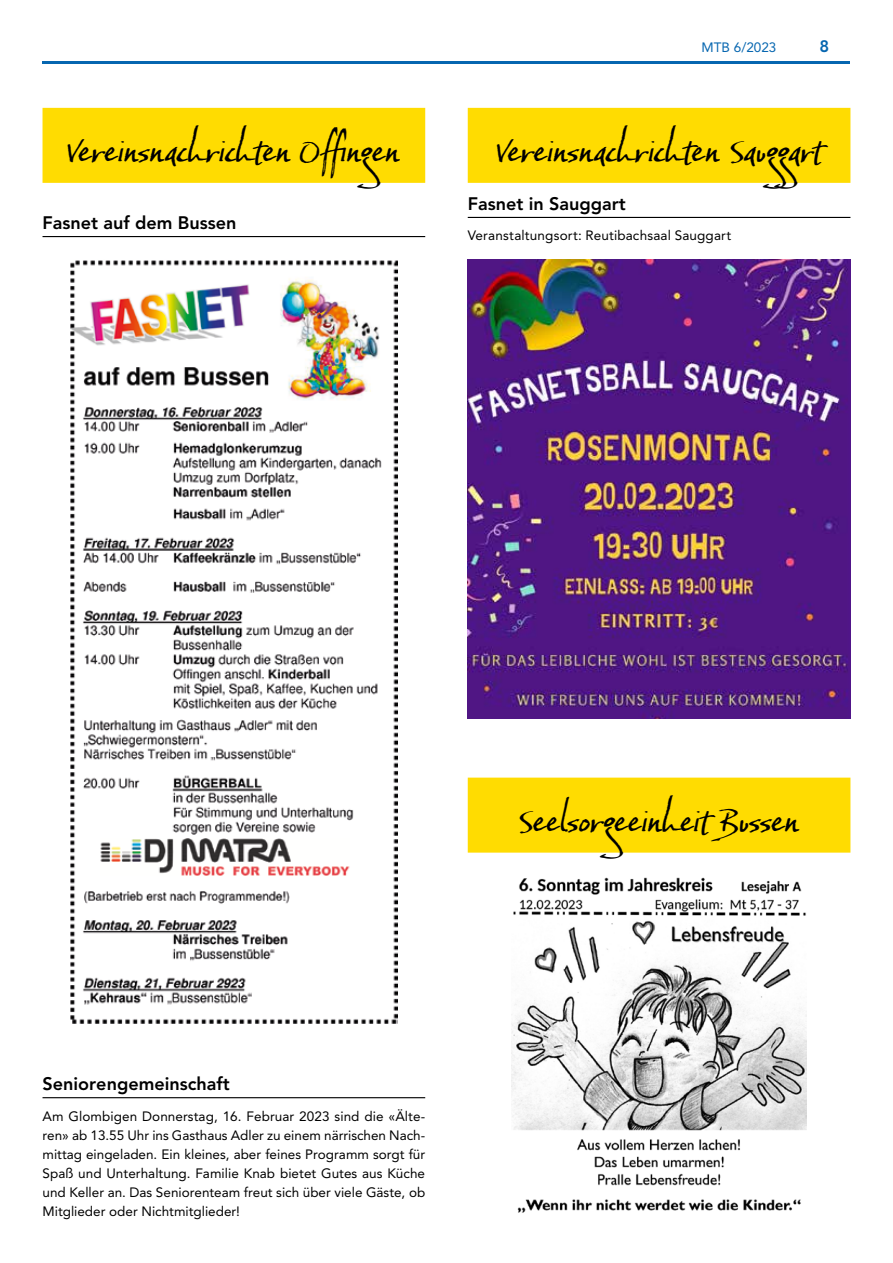
<style>
.page{position:relative;width:893px;height:1263px;background:#fff}
.page>*{position:absolute;margin:0;border:0;box-sizing:border-box;transform-origin:0 0}
.t1{font:37.5px "Baka Too";letter-spacing:.005em;color:#000}
.t2{font:800 18px "Avenir LT Pro";color:#000}
.t3{font:800 16.5px "Avenir LT Pro";color:#0666b0}
.t4{font:13.5px/19.2px "Avenir LT Pro";color:#000;text-align:justify}
.t5{font:13.5px "Avenir LT Pro";color:#0666b0}
</style>
<div class="page">
<hr style="left:43px;top:62px;width:807px;height:2px;background:#0666b0">
<div style="left:468px;top:108px;width:382px;height:75px;background:#ffdc01"></div>
<hr style="left:468px;top:217px;width:382px;height:1px;background:#000">
<div style="left:468px;top:778px;width:382px;height:75px;background:#ffdc01"></div>
<div style="left:43px;top:108px;width:382px;height:75px;background:#ffdc01"></div>
<hr style="left:43px;top:236px;width:382px;height:1px;background:#000">
<hr style="left:43px;top:1097px;width:382px;height:1px;background:#000">
<img style="left:511px;top:877px;width:296px;height:336px">
<img style="left:70px;top:260px;width:327px;height:764px">
<img style="left:468px;top:259px;width:382px;height:460px">
<h1 class="t1" style="left:67px;top:127px;width:335px">Vereinsnachrichten Offingen</h1>
<h2 class="t2" style="left:43px;top:212px;width:195px">Fasnet auf dem Bussen</h2>
<p class="t5" style="left:702px;top:39px;width:76px">MTB 6/2023</p>
<p class="t3" style="left:819px;top:36px;width:11px">8</p>
<h1 class="t1" style="left:496px;top:127px;width:327px">Vereinsnachrichten Sauggart</h1>
<h2 class="t2" style="left:468px;top:193px;width:160px">Fasnet in Sauggart</h2>
<p class="t4" style="left:468px;top:226px;width:265px">Veranstaltungsort: Reutibachsaal Sauggart</p>
<h2 class="t2" style="left:43px;top:1073px;width:189px">Seniorengemeinschaft</h2>
<p class="t4" style="left:43px;top:1106px;width:384px">Am Glombigen Donnerstag, 16. Februar 2023 sind die «Älte&shy;ren» ab 13.55 Uhr ins Gasthaus Adler zu einem närrischen Nach&shy;mittag eingeladen. Ein kleines, aber feines Programm sorgt für Spaß und Unterhaltung. Familie Knab bietet Gutes aus Küche und Keller an. Das Seniorenteam freut sich über viele Gäste, ob Mitglieder oder Nichtmitglieder!</p>
<h1 class="t1" style="left:518px;top:797px;width:284px">Seelsorgeeinheit Bussen</h1>
</div>
